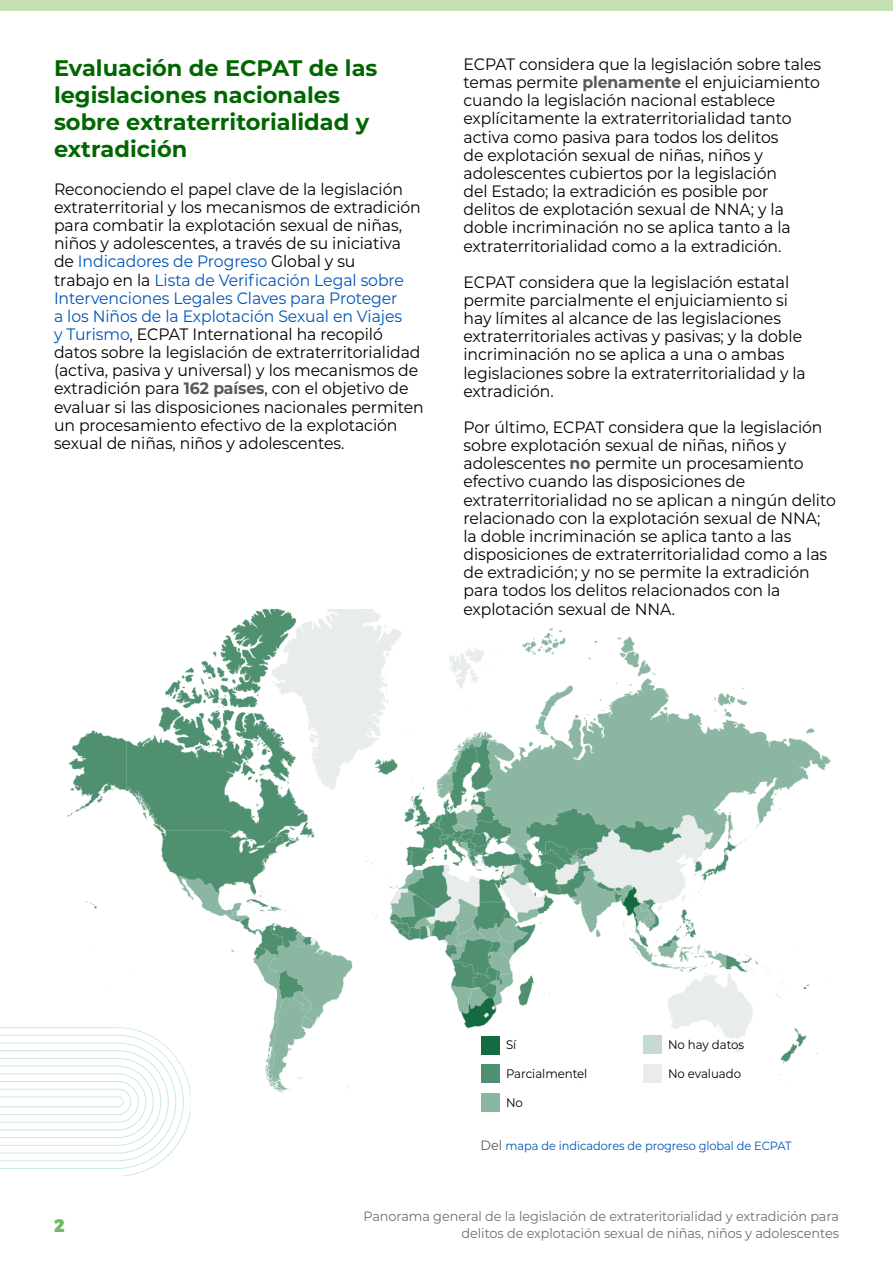
<style>
.page{position:relative;width:893px;height:1263px;background:#fff}
.page>*{position:absolute;margin:0;border:0;box-sizing:border-box;transform-origin:0 0}
.t1{font:700 22.5px/27px "Montserrat";color:#060}
.t2{font:900 18px "Montserrat";color:#70b965;scale:.95 1}
.t3{font:16.5px/18.1px "Montserrat";letter-spacing:-.005em;color:#000;scale:.95 1}
.t4{font:13.5px "Montserrat";letter-spacing:-.005em;color:#6d6e71;scale:.95 1}
.t5{font:12.3px "Montserrat";letter-spacing:-.005em;color:#000;scale:.95 1}
.t6{font:12px "Montserrat";letter-spacing:-.005em;color:#0055b8;scale:.95 1}
.s1{color:#0055b8}
.s2{font-weight:700;color:#58595b}
.s3{font-size:13.5px;color:#58595b}
</style>
<div class="page">
<div style="left:0;top:0;width:893px;height:11px;background:#c5e0b3"></div>
<img style="left:67px;top:608px;width:764px;height:488px">
<svg style="left:0;top:1027px;width:190px;height:149px"></svg>
<div style="left:482px;top:1036px;width:18px;height:18px;background:#146b42"></div>
<div style="left:482px;top:1064px;width:18px;height:18px;background:#4f9071"></div>
<div style="left:644px;top:1035px;width:18px;height:18px;background:#c5dbd1"></div>
<div style="left:482px;top:1093px;width:18px;height:19px;background:#8bb6a2"></div>
<div style="left:644px;top:1065px;width:18px;height:18px;background:#e8edeb"></div>
<h1 class="t1" style="left:54px;top:53px;width:325px">Evaluación de ECPAT de las legislaciones nacionales sobre extraterritorialidad y extradición</h1>
<p class="t3" style="left:54px;top:179px;width:391px">Reconociendo el papel clave de la legislación extraterritorial y los mecanismos de extradición para combatir la explotación sexual de niñas, niños y adolescentes, a través de su iniciativa de <span class="s1">Indicadores de Progreso</span> Global y su<br>trabajo en la <span class="s1">Lista de Verificación Legal sobre Intervenciones Legales Claves para Proteger<br>a los Niños de la Explotación Sexual en Viajes<br>y Turismo</span>, ECPAT International ha recopiló datos sobre la legislación de extraterritorialidad (activa, pasiva y universal) y los mecanismos de extradición para <span class="s2">162 países</span>, con el objetivo de evaluar si las disposiciones nacionales permiten un procesamiento efectivo de la explotación sexual de niñas, niños y adolescentes.</p>
<p class="t3" style="left:463px;top:54px;width:378px">ECPAT considera que la legislación sobre tales temas permite <span class="s2">plenamente</span> el enjuiciamiento cuando la legislación nacional establece explícitamente la extraterritorialidad tanto activa como pasiva para todos los delitos<br>de explotación sexual de niñas, niños y adolescentes cubiertos por la legislación<br>del Estado; la extradición es posible por delitos de explotación sexual de NNA; y la doble incriminación no se aplica tanto a la extraterritorialidad como a la extradición.</p>
<p class="t3" style="left:463px;top:272px;width:362px">ECPAT considera que la legislación estatal permite parcialmente el enjuiciamiento si hay límites al alcance de las legislaciones extraterritoriales activas y pasivas; y la doble incriminación no se aplica a una o ambas legislaciones sobre la extraterritorialidad y la extradición.</p>
<p class="t3" style="left:463px;top:417px;width:393px">Por último, ECPAT considera que la legislación sobre explotación sexual de niñas, niños y adolescentes <span class="s2">no</span> permite un procesamiento efectivo cuando las disposiciones de extraterritorialidad no se aplican a ningún delito relacionado con la explotación sexual de NNA; la doble incriminación se aplica tanto a las disposiciones de extraterritorialidad como a las de extradición; y no se permite la extradición para todos los delitos relacionados con la explotación sexual de NNA.</p>
<p class="t5" style="left:506px;top:1036px;width:12px">Sí</p>
<p class="t5" style="left:506px;top:1065px;width:87px">Parcialmentel</p>
<p class="t5" style="left:506px;top:1094px;width:19px">No</p>
<p class="t5" style="left:668px;top:1036px;width:82px">No hay datos</p>
<p class="t5" style="left:668px;top:1065px;width:78px">No evaluado</p>
<p class="t6" style="left:480px;top:1138px;width:329px"><span class="s3">Del</span> mapa de indicadores de progreso global de ECPAT</p>
<p class="t2" style="left:54px;top:1211px;width:13px">2</p>
<p class="t4" style="left:363px;top:1207px;width:502px">Panorama general de la legislación de extrateritorialidad y extradición para</p>
<p class="t4" style="left:462px;top:1223px;width:399px">delitos de explotación sexual de niñas, niños y adolescentes</p>
</div>
